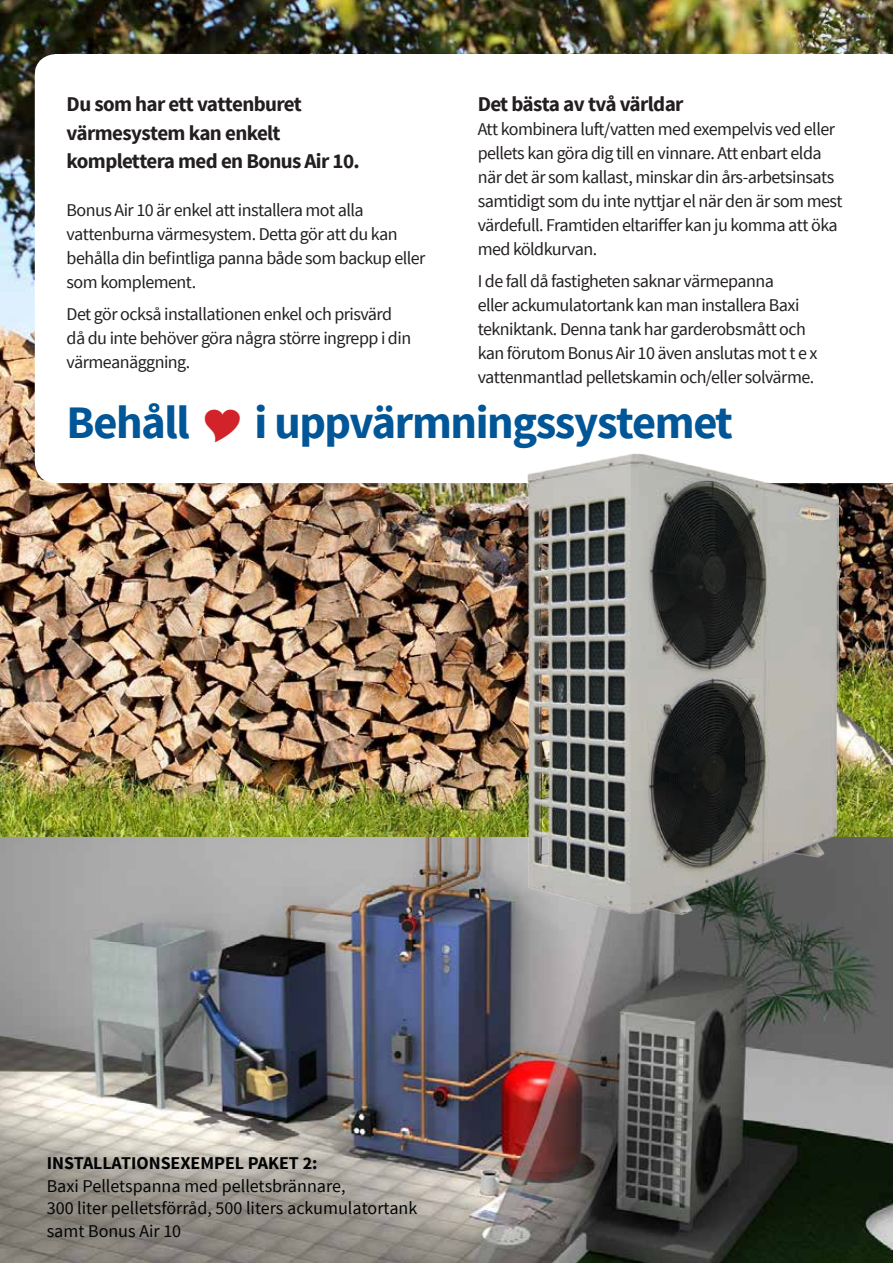
<style>
.page{position:relative;width:893px;height:1263px;background:#fff}
.page>*{position:absolute;margin:0;border:0;box-sizing:border-box;transform-origin:0 0}
.t1{font:700 46.5px "Source Sans Pro";letter-spacing:-.03em;color:#005697}
.t2{font:700 21px/28.5px "Source Sans Pro";letter-spacing:-.03em;color:#231f20}
.t3{font:18px/24px "Source Sans Pro";letter-spacing:-.03em;color:#231f20}
.t4{font:18px/22.5px "Source Sans Pro";color:#020304}
.t5{font:700 18px "Source Sans Pro";color:#020304}
</style>
<div class="page">
<img style="left:0;top:0;width:893px;height:838px">
<svg style="left:35px;top:54px;width:858px;height:429px"></svg>
<img style="left:0;top:838px;width:893px;height:425px">
<img style="left:527px;top:454px;width:312px;height:460px">
<svg style="left:0;top:606px;width:1px;height:213px"></svg>
<svg style="left:205px;top:409px;width:35px;height:33px"></svg>
<p class="t2" style="left:67px;top:91px;width:295px">Du som har ett vattenburet värmesystem kan enkelt komplettera med en Bonus Air 10.</p>
<p class="t3" style="left:67px;top:199px;width:360px">Bonus Air 10 är enkel att installera mot alla vattenburna värmesystem. Detta gör att du kan behålla din befintliga panna både som backup eller som komplement.</p>
<p class="t3" style="left:67px;top:302px;width:346px">Det gör också installationen enkel och prisvärd då du inte behöver göra några större ingrepp i din värmeanäggning.</p>
<p class="t2" style="left:478px;top:91px;width:207px">Det bästa av två världar</p>
<p class="t3" style="left:478px;top:118px;width:366px">Att kombinera luft/vatten med exempelvis ved eller pellets kan göra dig till en vinnare. Att enbart elda när det är som kallast, minskar din års-arbetsinsats samtidigt som du inte nyttjar el när den är som mest värdefull. Framtiden eltariffer kan ju komma att öka med köldkurvan.</p>
<p class="t3" style="left:478px;top:269px;width:341px">I de fall då fastigheten saknar värmepanna<br>eller ackumulatortank kan man installera Baxi tekniktank. Denna tank har garderobsmått och kan förutom Bonus Air 10 även anslutas mot t e x vattenmantlad pelletskamin och/eller solvärme.</p>
<h1 class="t1" style="left:67px;top:393px;width:125px">Behåll</h1>
<h1 class="t1" style="left:255px;top:393px;width:480px">i uppvärmningssystemet</h1>
<p class="t5" style="left:47px;top:1151px;width:272px">INSTALLATIONSEXEMPEL PAKET 2:</p>
<p class="t4" style="left:47px;top:1174px;width:372px">Baxi Pelletspanna med pelletsbrännare,<br>300 liter pelletsförråd, 500 liters ackumulatortank samt Bonus Air 10</p>
</div>
